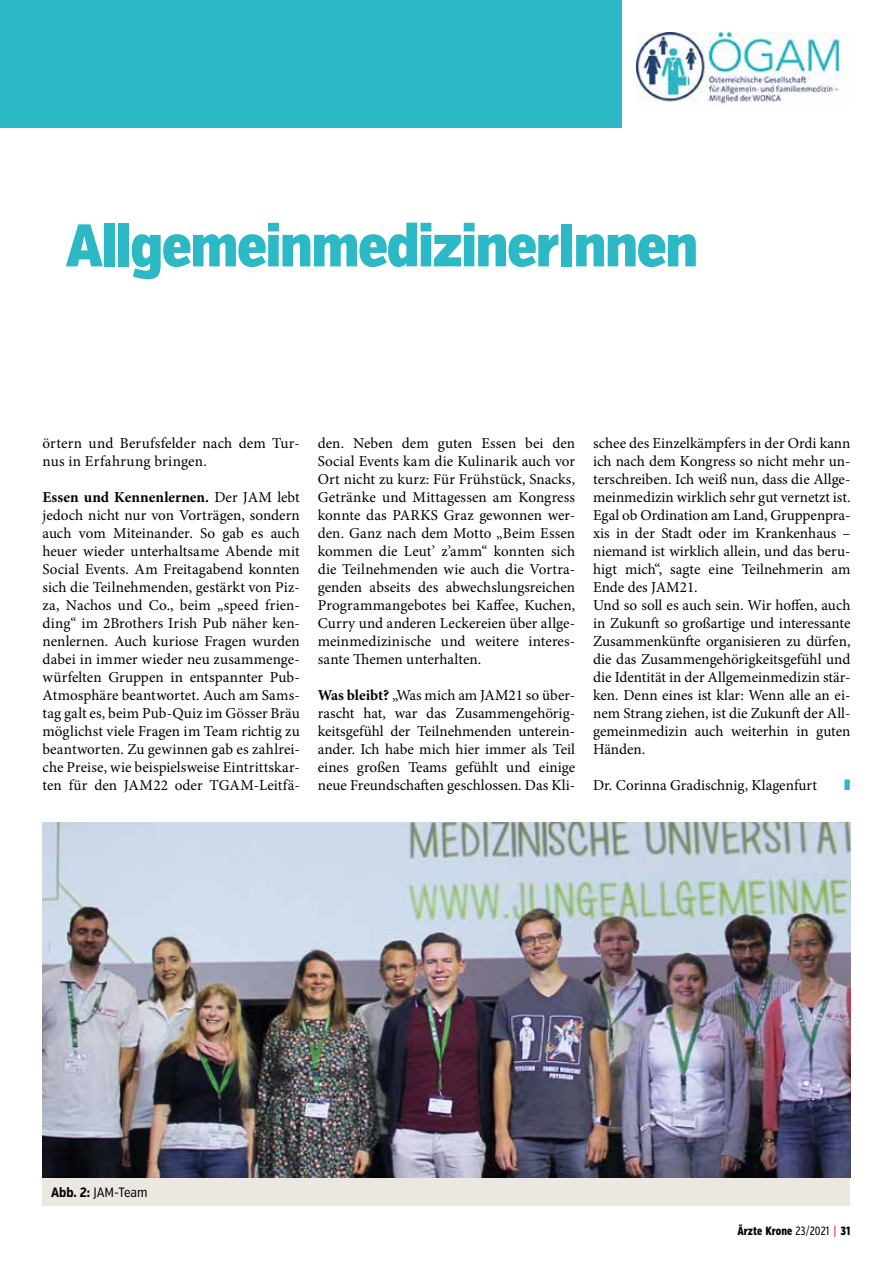
<style>
.page{position:relative;width:893px;height:1263px;background:#fff}
.page>*{position:absolute;margin:0;border:0;box-sizing:border-box;transform-origin:0 0}
.t1{font:900 60px "Verb Ex Cond";letter-spacing:-.025em;color:#2db8c5}
.t2{font:15.15px/18px "Minion Pro";color:#000;text-align:justify}
.t3{font:13.5px "Verb Ex Cond";color:#000}
.t4{font:800 12px "Verb Comp";color:#000}
.s1{font-weight:700}
.s2{font-weight:400}
.s3{font-family:"Lucida Grande";font-weight:400;color:#e30613}
</style>
<div class="page">
<div style="left:0;top:0;width:621px;height:128px;background:#2db8c5"></div>
<img style="left:636px;top:33px;width:209px;height:74px">
<img style="left:43px;top:823px;width:807px;height:355px">
<div style="left:43px;top:1178px;width:807px;height:28px;background:#ece7e1"></div>
<h1 class="t1" style="left:66px;top:209px;width:634px">AllgemeinmedizinerInnen</h1>
<p class="t2" style="left:43px;top:435px;width:259px">örtern und Berufsfelder nach dem Tur&shy;nus in Erfahrung bringen.</p>
<p class="t2" style="left:43px;top:489px;width:259px"><span class="s1">Essen und Kennenlernen.</span> Der JAM lebt jedoch nicht nur von Vorträgen, sondern auch vom Miteinander. So gab es auch heuer wieder unterhaltsame Abende mit Social Events. Am Freitagabend konnten sich die Teilnehmenden, gestärkt von Piz&shy;za, Nachos und Co., beim „speed frien&shy;ding“ im 2Brothers Irish Pub näher ken&shy;nenlernen. Auch kuriose Fragen wurden dabei in immer wieder neu zusammenge&shy;würfelten Gruppen in entspannter Pub-Atmosphäre beantwortet. Auch am Sams&shy;tag galt es, beim Pub-Quiz im Gösser Bräu möglichst viele Fragen im Team richtig zu beantworten. Zu gewinnen gab es zahlrei&shy;che Preise, wie beispielsweise Eintrittskar&shy;ten für den JAM22 oder TGAM-Leitfä-</p>
<p class="t2" style="left:318px;top:435px;width:259px">den. Neben dem guten Essen bei den Social Events kam die Kulinarik auch vor Ort nicht zu kurz: Für Frühstück, Snacks, Getränke und Mittagessen am Kongress konnte das PARKS Graz gewonnen wer&shy;den. Ganz nach dem Motto „Beim Essen kommen die Leut’ z’amm“ konnten sich die Teilnehmenden wie auch die Vortra&shy;genden abseits des abwechslungsreichen Programmangebotes bei Kaffee, Kuchen, Curry und anderen Leckereien über allge&shy;meinmedizinische und weitere interes&shy;sante Themen unterhalten.</p>
<p class="t2" style="left:318px;top:687px;width:259px"><span class="s1">Was bleibt?</span> „Was mich am JAM21 so über&shy;rascht hat, war das Zusammengehörig&shy;keitsgefühl der Teilnehmenden unterein&shy;ander. Ich habe mich hier immer als Teil eines großen Teams gefühlt und einige neue Freundschaften geschlossen. Das Kli-</p>
<p class="t2" style="left:593px;top:435px;width:259px;text-align:left">schee des Einzelkämpfers in der Ordi kann ich nach dem Kongress so nicht mehr un&shy;terschreiben. Ich weiß nun, dass die Allge&shy;meinmedizin wirklich sehr gut vernetzt ist.<br>Egal ob Ordination am Land, Gruppenpra&shy;xis in der Stadt oder im Krankenhaus – niemand ist wirklich allein, und das beru&shy;higt mich“, sagte eine Teilnehmerin am Ende des JAM21.<br>Und so soll es auch sein. Wir hoffen, auch in Zukunft so großartige und interessante Zusammenkünfte organisieren zu dürfen, die das Zusammengehörigkeitsgefühl und die Identität in der Allgemeinmedizin stär&shy;ken. Denn eines ist klar: Wenn alle an ei&shy;nem Strang ziehen, ist die Zukunft der All&shy;gemeinmedizin auch weiterhin in guten Händen.</p>
<p class="t2" style="left:593px;top:777px;width:225px">Dr. Corinna Gradischnig, Klagenfurt</p>
<p class="t3" style="left:51px;top:1185px;width:98px"><span class="s1">Abb. 2:</span> JAM-Team</p>
<p class="t4" style="left:737px;top:1224px;width:115px">Ärzte Krone <span class="s2">23/2021</span> <span class="s3">|</span> 31</p>
</div>
